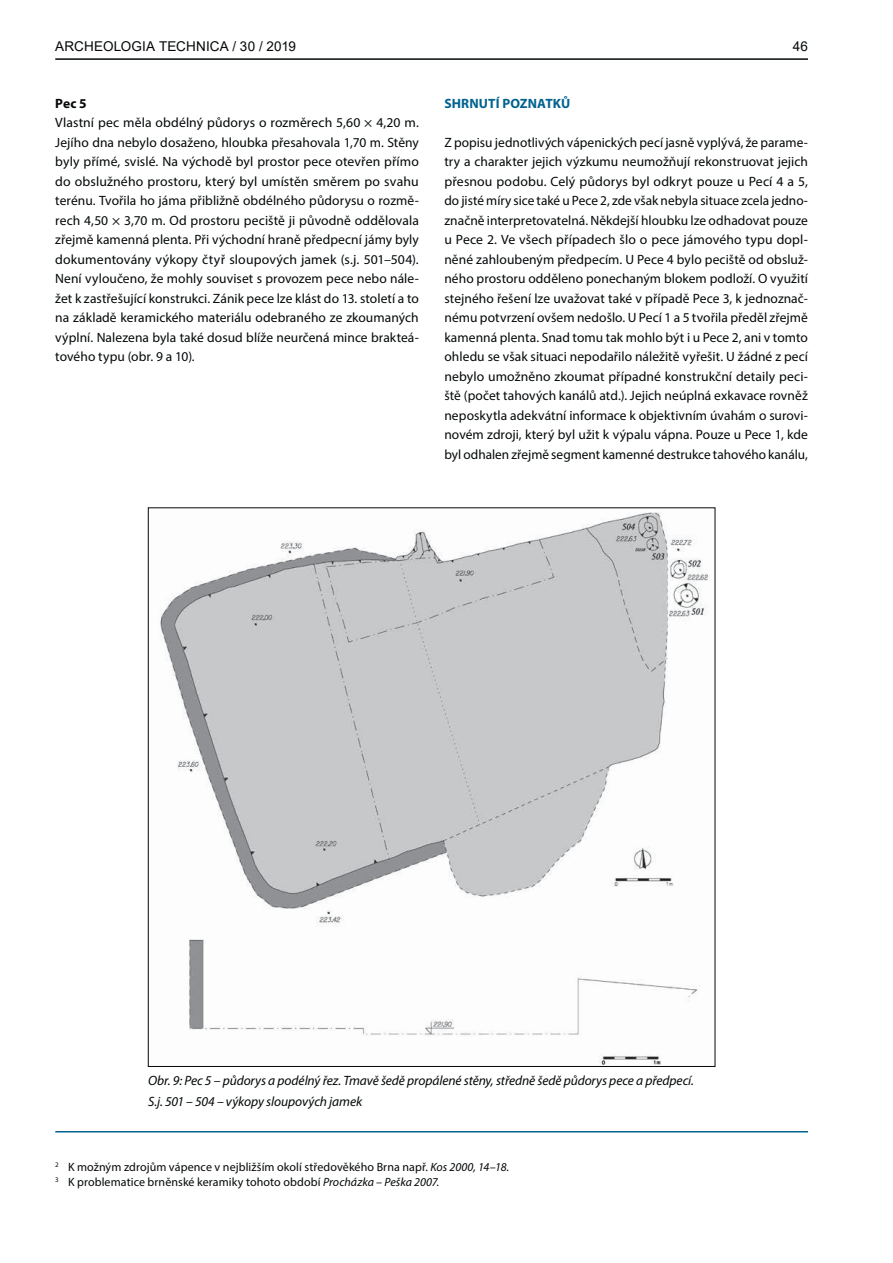
<style>
.page{position:relative;width:893px;height:1263px;background:#fff}
.page>*{position:absolute;margin:0;border:0;box-sizing:border-box;transform-origin:0 0}
.t1{font:13.5px/19.5px "Myriad Pro";letter-spacing:.005em;color:#040809}
.t2{font:italic 13.5px/20.2px "Myriad Pro";letter-spacing:-.01em;color:#040809}
.t3{font:13.5px "Arial";letter-spacing:.01em;color:#040809}
.t4{font:700 13.5px "Myriad Pro";letter-spacing:.01em;color:#016390}
.t5{font:12px/14.4px "Myriad Pro";letter-spacing:.01em;color:#040809}
.s1{font-weight:700}
.s2{font-style:italic}
</style>
<div class="page">
<hr style="left:55px;top:58px;width:753px;height:2px;background:#040809">
<hr style="left:55px;top:1131px;width:753px;height:2px;background:#016390">
<img style="left:160px;top:512px;width:548px;height:553px">
<p class="t3" style="left:55px;top:39px;width:242px">ARCHEOLOGIA TECHNICA / 30 / 2019</p>
<p class="t3" style="left:793px;top:39px;width:17px">46</p>
<p class="t1" style="left:55px;top:95px;width:365px"><span class="s1">Pec 5<br></span>Vlastní pec měla obdélný půdorys o rozměrech 5,60 × 4,20 m.<br>Jejího dna nebylo dosaženo, hloubka přesahovala 1,70 m. Stěny byly přímé, svislé. Na východě byl prostor pece otevřen přímo do obslužného prostoru, který byl umístěn směrem po svahu terénu. Tvořila ho jáma přibližně obdélného půdorysu o rozmě&shy;rech 4,50 × 3,70 m. Od prostoru peciště ji původně oddělovala zřejmě kamenná plenta. Při východní hraně předpecní jámy byly dokumentovány výkopy čtyř sloupových jamek (s.j. 501–504).<br>Není vyloučeno, že mohly souviset s provozem pece nebo nále&shy;žet k zastřešující konstrukci. Zánik pece lze klást do 13. století a to na základě keramického materiálu odebraného ze zkoumaných výplní. Nalezena byla také dosud blíže neurčená mince brakteá&shy;tového typu (obr. 9 a 10).</p>
<p class="t4" style="left:444px;top:95px;width:128px">SHRNUTÍ POZNATKŮ</p>
<p class="t1" style="left:444px;top:133px;width:365px;text-align:justify">Z popisu jednotlivých vápenických pecí jasně vyplývá, že parame&shy;try a charakter jejich výzkumu neumožňují rekonstruovat jejich přesnou podobu. Celý půdorys byl odkryt pouze u Pecí 4 a 5, do jisté míry sice také u Pece 2, zde však nebyla situace zcela jedno&shy;značně interpretovatelná. Někdejší hloubku lze odhadovat pouze u Pece 2. Ve všech případech šlo o pece jámového typu dopl&shy;něné zahloubeným předpecím. U Pece 4 bylo peciště od obsluž&shy;ného prostoru odděleno ponechaným blokem podloží. O využití stejného řešení lze uvažovat také v případě Pece 3, k jednoznač&shy;nému potvrzení ovšem nedošlo. U Pecí 1 a 5 tvořila předěl zřejmě kamenná plenta. Snad tomu tak mohlo být i u Pece 2, ani v tomto ohledu se však situaci nepodařilo náležitě vyřešit. U žádné z pecí nebylo umožněno zkoumat případné konstrukční detaily peci&shy;ště (počet tahových kanálů atd.). Jejich neúplná exkavace rovněž neposkytla adekvátní informace k objektivním úvahám o surovi&shy;novém zdroji, který byl užit k výpalu vápna. Pouze u Pece 1, kde byl odhalen zřejmě segment kamenné destrukce tahového kanálu,</p>
<p class="t2" style="left:148px;top:1072px;width:547px">Obr. 9: Pec 5 – půdorys a podélný řez. Tmavě šedě propálené stěny, středně šedě půdorys pece a předpecí.<br>S.j. 501 – 504 – výkopy sloupových jamek</p>
<p class="t5" style="left:55px;top:1161px;width:456px"><sup>2</sup> K možným zdrojům vápence v nejbližším okolí středověkého Brna např. <span class="s2">Kos 2000, 14–18.<br></span><sup>3</sup> K problematice brněnské keramiky tohoto období <span class="s2">Procházka – Peška 2007</span>.</p>
</div>
